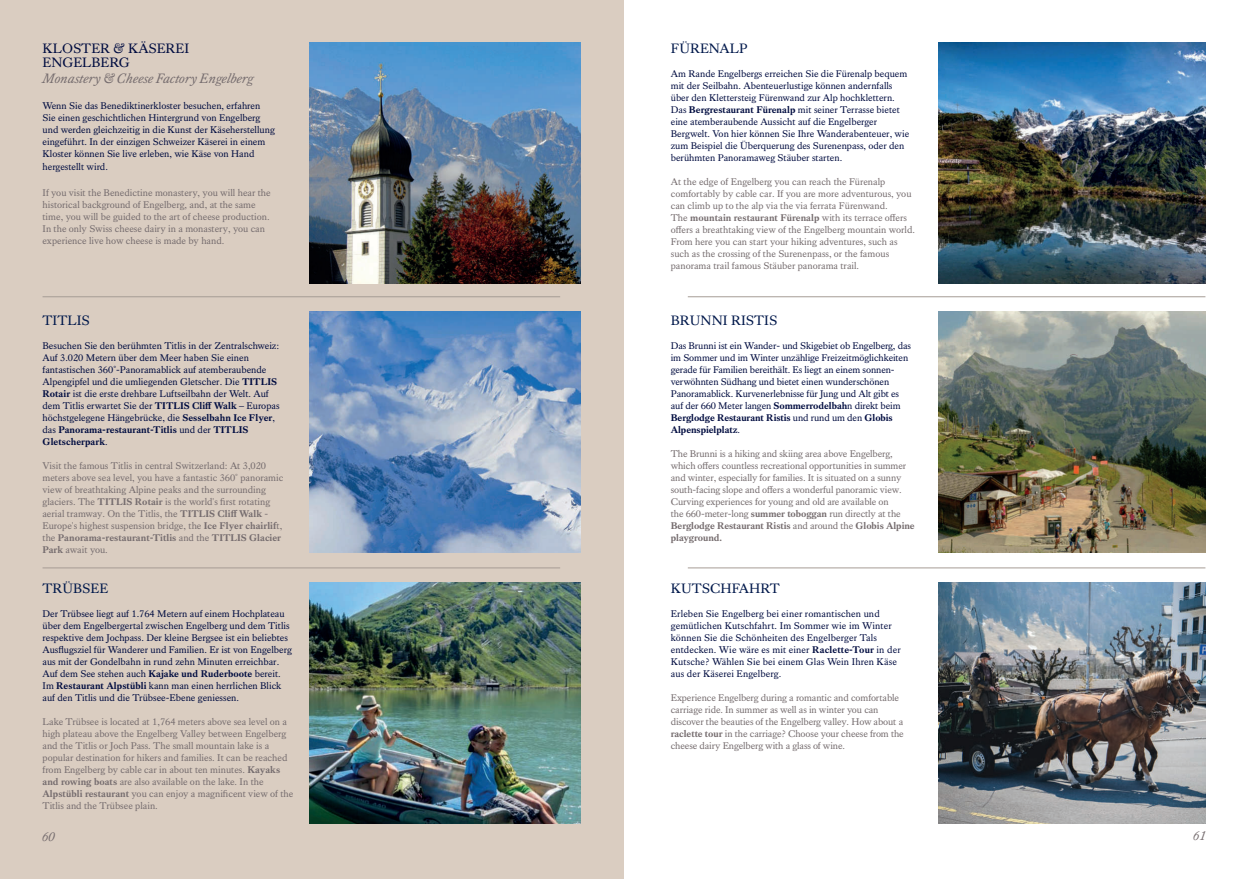
<style>
.page{position:relative;width:1248px;height:879px;background:#fff}
.page>*{position:absolute;margin:0;border:0;box-sizing:border-box;transform-origin:0 0}
.t1{font:14px "Kings Caslon";color:#00184b}
.t2{font:italic 14px "Kings Caslon";color:#756c6e}
.t3{font:14px/14px "Kings Caslon";color:#000c40}
.t4{font:italic 13px "Kings Caslon";color:#756c6e}
.t5{font:10px/12px "Kings Caslon";color:#000c40}
.t6{font:10px/12px "Kings Caslon";color:#756c6e}
.s1{font-weight:700}
</style>
<div class="page">
<div style="left:0;top:0;width:624px;height:879px;background:#dacdc1"></div>
<hr style="left:43px;top:296px;width:517px;height:1px;background:#a69c95">
<hr style="left:687px;top:296px;width:518px;height:1px;background:#a69c95">
<hr style="left:43px;top:567px;width:517px;height:1px;background:#a69c95">
<hr style="left:687px;top:567px;width:518px;height:1px;background:#a69c95">
<img style="left:310px;top:43px;width:270px;height:240px">
<img style="left:938px;top:43px;width:267px;height:240px">
<img style="left:310px;top:312px;width:270px;height:241px">
<img style="left:938px;top:312px;width:267px;height:241px">
<img style="left:310px;top:583px;width:270px;height:241px">
<img style="left:938px;top:583px;width:267px;height:241px">
<h1 class="t3" style="left:43px;top:41px;width:148px">KLOSTER &amp; KÄSEREI<br>ENGELBERG</h1>
<h1 class="t2" style="left:43px;top:70px;width:212px">Monastery &amp; Cheese Factory Engelberg</h1>
<p class="t5" style="left:43px;top:99px;width:234px">Wenn Sie das Benediktinerkloster besuchen, erfahren Sie einen geschichtlichen Hintergrund von Engelberg und werden gleichzeitig in die Kunst der Käseherstellung eingeführt. In der einzigen Schweizer Käserei in einem Kloster können Sie live erleben, wie Käse von Hand</p>
<p class="t5" style="left:43px;top:160px;width:67px">hergestellt wird.</p>
<p class="t6" style="left:43px;top:186px;width:230px">If you visit the Benedictine monastery, you will hear the historical background of Engelberg, and, at the same time, you will be guided to the art of cheese production.<br>In the only Swiss cheese dairy in a monastery, you can experience live how cheese is made by hand.</p>
<h1 class="t1" style="left:43px;top:313px;width:49px">TITLIS</h1>
<p class="t5" style="left:43px;top:339px;width:238px">Besuchen Sie den berühmten Titlis in der Zentralschweiz:<br>Auf 3.020 Metern über dem Meer haben Sie einen fantastischen 360°-Panoramablick auf atemberaubende Alpengipfel und die umliegenden Gletscher. Die <span class="s1">TITLIS Rotair</span> ist die erste drehbare Luftseilbahn der Welt. Auf dem Titlis erwartet Sie der <span class="s1">TITLIS Cliff Walk</span> – Europas höchstgelegene Hängebrücke, die <span class="s1">Sesselbahn Ice Flyer</span>, das <span class="s1">Panorama-restaurant-Titlis</span> und der <span class="s1">TITLIS Gletscherpark</span>.</p>
<p class="t6" style="left:43px;top:459px;width:242px">Visit the famous Titlis in central Switzerland: At 3,020 meters above sea level, you have a fantastic 360° panoramic view of breathtaking Alpine peaks and the surrounding glaciers. The <span class="s1">TITLIS Rotair</span> is the world's first rotating aerial tramway. On the Titlis, the <span class="s1">TITLIS Cliff Walk</span> - Europe's highest suspension bridge, the <span class="s1">Ice Flyer chairlif</span>t, the <span class="s1">Panorama-restaurant-Titlis</span> and the <span class="s1">TITLIS Glacier Park</span> await you.</p>
<h1 class="t1" style="left:43px;top:581px;width:67px">TRÜBSEE</h1>
<p class="t5" style="left:43px;top:607px;width:251px">Der Trübsee liegt auf 1.764 Metern auf einem Hochplateau über dem Engelbergertal zwischen Engelberg und dem Titlis respektive dem Jochpass. Der kleine Bergsee ist ein beliebtes Ausflugsziel für Wanderer und Familien. Er ist von Engelberg aus mit der Gondelbahn in rund zehn Minuten erreichbar.<br>Auf dem See stehen auch <span class="s1">Kajake und Ruderboote</span> bereit.<br>Im <span class="s1">Restaurant Alpstübli</span> kann man einen herrlichen Blick auf den Titlis und die Trübsee-Ebene geniessen.</p>
<p class="t6" style="left:43px;top:715px;width:252px">Lake Trübsee is located at 1,764 meters above sea level on a high plateau above the Engelberg Valley between Engelberg and the Titlis or Joch Pass. The small mountain lake is a popular destination for hikers and families. It can be reached from Engelberg by cable car in about ten minutes. <span class="s1">Kayaks and rowing boats</span> are also available on the lake. In the <span class="s1">Alpstübli restaurant</span> you can enjoy a magnificent view of the Titlis and the Trübsee plain.</p>
<h1 class="t1" style="left:670px;top:41px;width:78px">FÜRENALP</h1>
<p class="t5" style="left:670px;top:67px;width:240px">Am Rande Engelbergs erreichen Sie die Fürenalp bequem mit der Seilbahn. Abenteuerlustige können andernfalls über den Klettersteig Fürenwand zur Alp hochklettern.<br>Das <span class="s1">Bergrestaurant Fürenalp</span> mit seiner Terrasse bietet eine atemberaubende Aussicht auf die Engelberger Bergwelt. Von hier können Sie Ihre Wanderabenteuer, wie zum Beispiel die Überquerung des Surenenpass, oder den berühmten Panoramaweg Stäuber starten.</p>
<p class="t6" style="left:670px;top:175px;width:246px">At the edge of Engelberg you can reach the Fürenalp comfortably by cable car. If you are more adventurous, you can climb up to the alp via the via ferrata Fürenwand.<br>The <span class="s1">mountain restaurant Fürenalp</span> with its terrace offers offers a breathtaking view of the Engelberg mountain world.<br>From here you can start your hiking adventures, such as such as the crossing of the Surenenpass, or the famous panorama trail famous Stäuber panorama trail.</p>
<h1 class="t1" style="left:670px;top:313px;width:108px">BRUNNI RISTIS</h1>
<p class="t5" style="left:670px;top:339px;width:242px">Das Brunni ist ein Wander- und Skigebiet ob Engelberg, das im Sommer und im Winter unzählige Freizeitmöglichkeiten gerade für Familien bereithält. Es liegt an einem sonnen&shy;verwöhnten Südhang und bietet einen wunderschönen Panoramablick. Kurvenerlebnisse für Jung und Alt gibt es auf der 660 Meter langen <span class="s1">Sommerrodelbah</span>n direkt beim <span class="s1">Berglodge Restaurant Ristis</span> und rund um den <span class="s1">Globis Alpenspielplatz</span>.</p>
<p class="t6" style="left:670px;top:447px;width:245px">The Brunni is a hiking and skiing area above Engelberg, which offers countless recreational opportunities in summer and winter, especially for families. It is situated on a sunny south-facing slope and offers a wonderful panoramic view.<br>Curving experiences for young and old are available on<br>the 660-meter-long <span class="s1">summer toboggan</span> run directly at the <span class="s1">Berglodge Restaurant Ristis</span> and around the <span class="s1">Globis Alpine playground.</span></p>
<h1 class="t1" style="left:670px;top:581px;width:110px">KUTSCHFAHRT</h1>
<p class="t5" style="left:670px;top:607px;width:231px">Erleben Sie Engelberg bei einer romantischen und gemütlichen Kutschfahrt. Im Sommer wie im Winter können Sie die Schönheiten des Engelberger Tals entdecken. Wie wäre es mit einer <span class="s1">Raclette-Tour</span> in der Kutsche? Wählen Sie bei einem Glas Wein Ihren Käse aus der Käserei Engelberg.</p>
<p class="t6" style="left:670px;top:691px;width:234px">Experience Engelberg during a romantic and comfortable carriage ride. In summer as well as in winter you can discover the beauties of the Engelberg valley. How about a <span class="s1">raclette tour</span> in the carriage? Choose your cheese from the cheese dairy Engelberg with a glass of wine.</p>
<h2 class="t4" style="left:42px;top:831px;width:15px">60</h2>
<h2 class="t4" style="left:1192px;top:830px;width:15px">61</h2>
</div>
